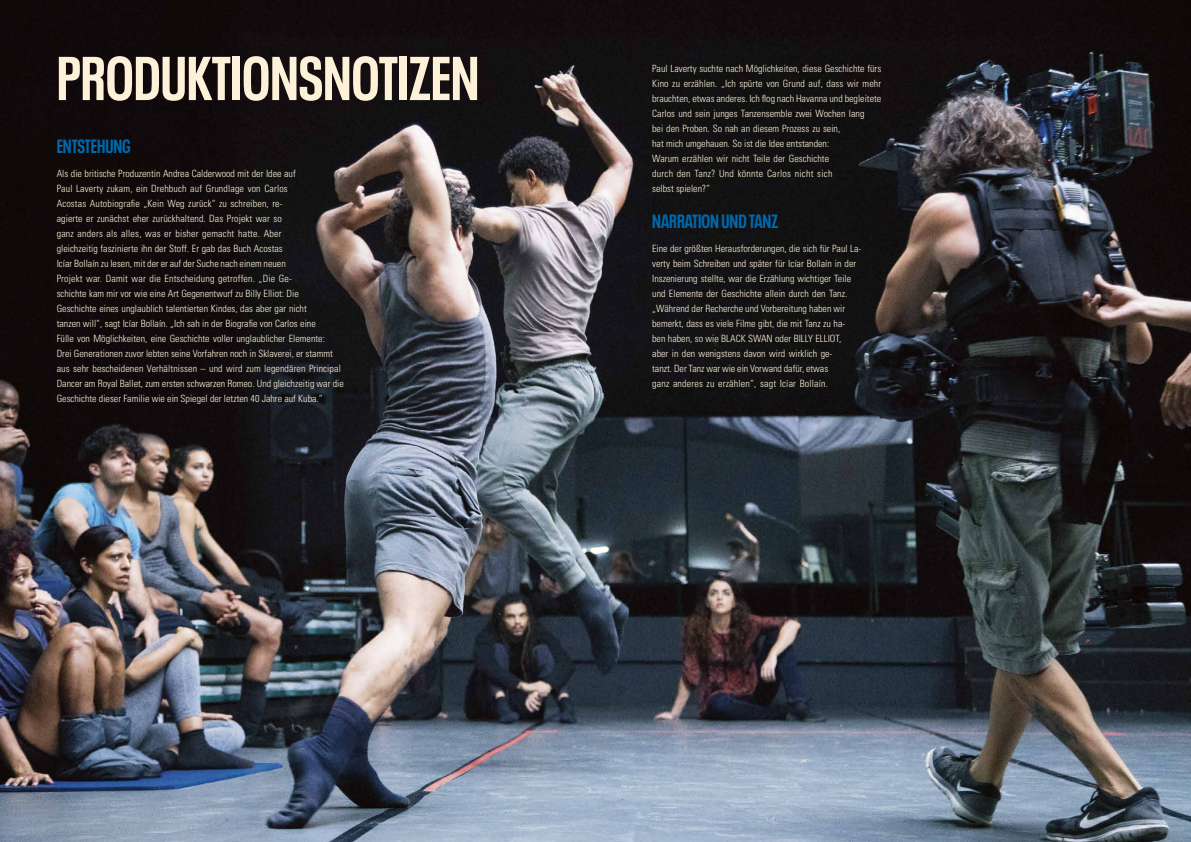
<style>
.page{position:relative;width:1191px;height:842px;background:#fff}
.page>*{position:absolute;margin:0;border:0;box-sizing:border-box;transform-origin:0 0}
.t1{font:700 condensed 61.2px "Neue Plak";color:#fef1d9}
.t2{font:700 condensed 19px "Neue Plak";color:#0168ad}
.t3{font:300 condensed 10px/15px "Univers";color:#fef1d9}
</style>
<div class="page">
<img style="left:0;top:0;width:1191px;height:842px">
<h1 class="t1" style="left:57px;top:35px;width:424px">PRODUKTIONSNOTIZEN</h1>
<h2 class="t2" style="left:57px;top:132px;width:76px">ENTSTEHUNG</h2>
<p class="t3" style="left:57px;top:166px;width:288px">Als die britische Produzentin Andrea Calderwood mit der Idee auf<br>Paul Laverty zukam, ein Drehbuch auf Grundlage von Carlos<br>Acostas Autobiografie „Kein Weg zurück“ zu schreiben, re-<br>agierte er zunächst eher zurückhaltend. Das Projekt war so<br>ganz anders als alles, was er bisher gemacht hatte. Aber<br>gleichzeitig faszinierte ihn der Stoff. Er gab das Buch Acostas<br>Icíar Bollaín zu lesen, mit der er auf der Suche nach einem neuen<br>Projekt war. Damit war die Entscheidung getroffen. „Die Ge-<br>schichte kam mir vor wie eine Art Gegenentwurf zu Billy Elliot: Die<br>Geschichte eines unglaublich talentierten Kindes, das aber gar nicht<br>tanzen will“, sagt Icíar Bollaín. „Ich sah in der Biografie von Carlos eine<br>Fülle von Möglichkeiten, eine Geschichte voller unglaublicher Elemente:<br>Drei Generationen zuvor lebten seine Vorfahren noch in Sklaverei, er stammt aus sehr bescheidenen Verhältnissen – und wird zum legendären Principal Dancer am Royal Ballet, zum ersten schwarzen Romeo. Und gleichzeitig war die Geschichte dieser Familie wie ein Spiegel der letzten 40 Jahre auf Kuba.“</p>
<p class="t3" style="left:652px;top:61px;width:231px">Paul Laverty suchte nach Möglichkeiten, diese Geschichte fürs Kino zu erzählen. „Ich spürte von Grund auf, dass wir mehr brauchten, etwas anderes. Ich flog nach Havanna und begleitete Carlos und sein junges Tanzensemble zwei Wochen lang<br>bei den Proben. So nah an diesem Prozess zu sein,<br>hat mich umgehauen. So ist die Idee entstanden:<br>Warum erzählen wir nicht Teile der Geschichte<br>durch den Tanz? Und könnte Carlos nicht sich<br>selbst spielen?“</p>
<h2 class="t2" style="left:652px;top:207px;width:127px">NARRATION UND TANZ</h2>
<p class="t3" style="left:652px;top:241px;width:211px">Eine der größten Herausforderungen, die sich für Paul La&shy;verty beim Schreiben und später für Icíar Bollaín in der Inszenierung stellte, war die Erzählung wichtiger Teile und Elemente der Geschichte allein durch den Tanz. „Während der Recherche und Vorbereitung haben wir bemerkt, dass es viele Filme gibt, die mit Tanz zu ha-<br>ben haben, so wie BLACK SWAN oder BILLY ELLIOT,<br>aber in den wenigstens davon wird wirklich ge-<br>tanzt. Der Tanz war wie ein Vorwand dafür, etwas<br>ganz anderes zu erzählen“, sagt Icíar Bollaín.</p>
</div>
